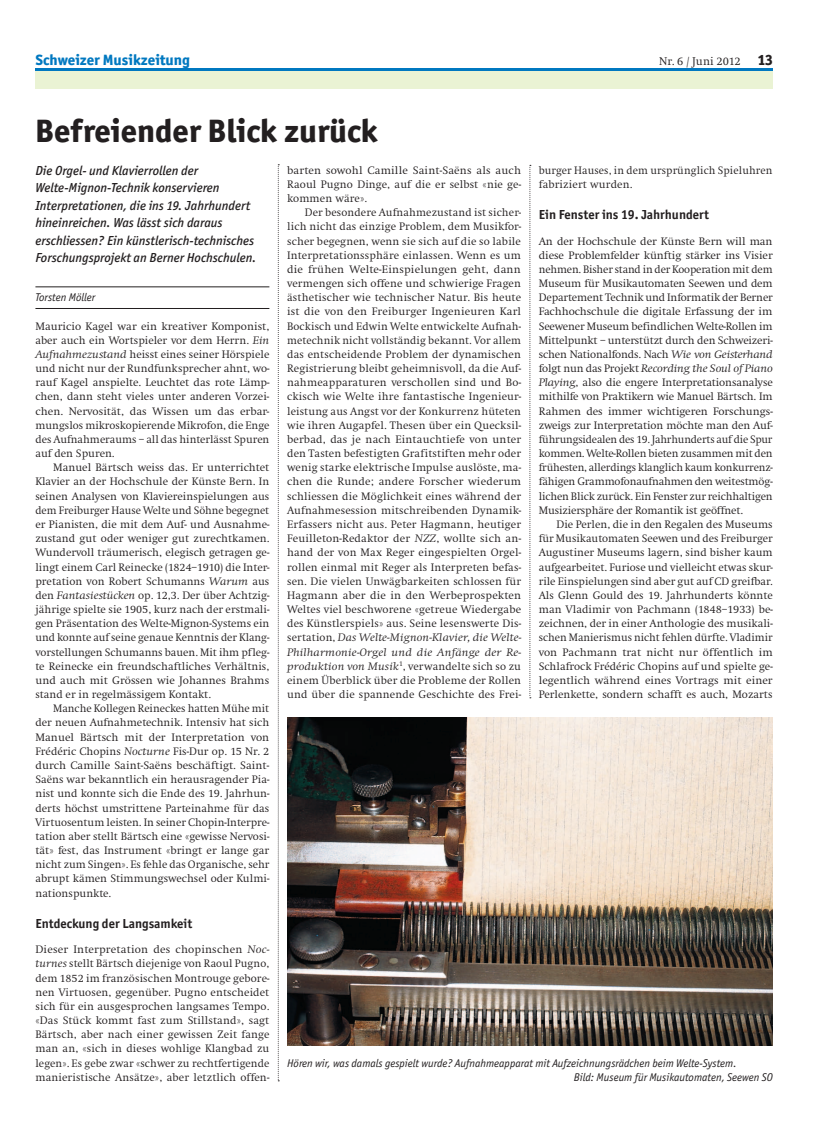
<style>
.page{position:relative;width:833px;height:1134px;background:#fff}
.page>*{position:absolute;margin:0;border:0;box-sizing:border-box;transform-origin:0 0}
.t1{font:800 32.5px "Officina San ITC";color:#231f20}
.t2{font:800 15px "Officina San ITC";color:#0078c0}
.t3{font:italic 500 13.12px/17.5px "Officina San ITC";color:#231f20}
.t4{font:700 13.12px "Officina San ITC";color:#231f20}
.t5{font:300 11.5px "Swift EF";color:#231f20}
.t6{font:300 11.25px/14.1px "Swift EF";color:#231f20;text-align:justify}
.t7{font:italic 11.25px/14.1px "Officina San ITC";color:#231f20}
.s1{font-family:"Officina San ITC";font-weight:800;font-size:15px}
.s2{font-style:italic}
</style>
<div class="page">
<svg style="left:35px;top:68px;width:737px;height:4px;fill:#0078c0"></svg>
<div style="left:35px;top:72px;width:737px;height:17px;background:#eaf3d4"></div>
<hr style="left:35px;top:287px;width:234px;height:1px;background:#231f20">
<hr style="left:35px;top:308px;width:234px;height:1px;background:#231f20">
<svg style="left:278px;top:164px;width:1px;height:917px"></svg>
<svg style="left:529px;top:165px;width:2px;height:533px"></svg>
<img style="left:287px;top:717px;width:485px;height:328px">
<h2 class="t2" style="left:35px;top:50px;width:156px">Schweizer Musikzeitung</h2>
<p class="t5" style="left:659px;top:55px;width:115px">Nr. 6 / Juni 2012 <span class="s1">13</span></p>
<h1 class="t1" style="left:35px;top:111px;width:344px">Befreiender Blick zurück</h1>
<p class="t3" style="left:35px;top:161px;width:222px">Die Orgel- und Klavierrollen der Welte-Mignon-Technik konservieren Interpretationen, die ins 19. Jahrhundert hineinreichen. Was lässt sich daraus erschliessen? Ein künstlerisch-technisches Forschungsprojekt an Berner Hochschulen.</p>
<p class="t7" style="left:35px;top:290px;width:61px">Torsten Möller</p>
<p class="t6" style="left:35px;top:319px;width:235px">Mauricio Kagel war ein kreativer Komponist, aber auch ein Wortspieler vor dem Herrn. <span class="s2">Ein Aufnahmezustand</span> heisst eines seiner Hörspiele und nicht nur der Rundfunksprecher ahnt, wo&shy;rauf Kagel anspielte. Leuchtet das rote Lämp&shy;chen, dann steht vieles unter anderen Vorzei&shy;chen. Nervosität, das Wissen um das erbar&shy;mungslos mikroskopierende Mikrofon, die Enge des Aufnahmeraums – all das hinterlässt Spuren auf den Spuren.</p>
<p class="t6" style="left:35px;top:461px;width:235px;text-indent:18px">Manuel Bärtsch weiss das. Er unterrichtet Klavier an der Hochschule der Künste Bern. In seinen Analysen von Klaviereinspielungen aus dem Freiburger Hause Welte und Söhne begegnet er Pianisten, die mit dem Auf- und Ausnahme&shy;zustand gut oder weniger gut zurechtkamen.<br>Wundervoll träumerisch, elegisch getragen ge&shy;lingt einem Carl Reinecke (1824–1910) die Inter&shy;pretation von Robert Schumanns <span class="s2">Warum</span> aus den <span class="s2">Fantasiestücken</span> op. 12,3. Der über Achtzig&shy;jährige spielte sie 1905, kurz nach der erstmali&shy;gen Präsentation des Welte-Mignon-Systems ein und konnte auf seine genaue Kenntnis der Klang&shy;vorstellungen Schumanns bauen. Mit ihm pfleg&shy;te Reinecke ein freundschaftliches Verhältnis, und auch mit Grössen wie Johannes Brahms stand er in regelmässigem Kontakt.</p>
<p class="t6" style="left:35px;top:702px;width:235px;text-indent:18px">Manche Kollegen Reineckes hatten Mühe mit der neuen Aufnahmetechnik. Intensiv hat sich Manuel Bärtsch mit der Interpretation von Frédéric Chopins <span class="s2">Nocturne</span> Fis-Dur op. 15 Nr. 2 durch Camille Saint-Saëns beschäftigt. Saint-Saëns war bekanntlich ein herausragender Pia&shy;nist und konnte sich die Ende des 19. Jahrhun&shy;derts höchst umstrittene Parteinahme für das Virtuosentum leisten. In seiner Chopin-Interpre&shy;tation aber stellt Bärtsch eine «gewisse Nervosi&shy;tät» fest, das Instrument «bringt er lange gar nicht zum Singen». Es fehle das Organische, sehr abrupt kämen Stimmungswechsel oder Kulmi&shy;nationspunkte.</p>
<p class="t4" style="left:35px;top:915px;width:158px">Entdeckung der Langsamkeit</p>
<p class="t6" style="left:35px;top:943px;width:235px">Dieser Interpretation des chopinschen <span class="s2">Noc&shy;turnes</span> stellt Bärtsch diejenige von Raoul Pugno, dem 1852 im französischen Montrouge gebore&shy;nen Virtuosen, gegenüber. Pugno entscheidet sich für ein ausgesprochen langsames Tempo. «Das Stück kommt fast zum Stillstand», sagt Bärtsch, aber nach einer gewissen Zeit fange man an, «sich in dieses wohlige Klangbad zu legen». Es gebe zwar «schwer zu rechtfertigende manieristische Ansätze», aber letztlich offen-</p>
<p class="t6" style="left:287px;top:163px;width:235px">barten sowohl Camille Saint-Saëns als auch Raoul Pugno Dinge, auf die er selbst «nie ge&shy;kommen wäre».</p>
<p class="t6" style="left:287px;top:206px;width:236px;text-indent:18px">Der besondere Aufnahmezustand ist sicher&shy;lich nicht das einzige Problem, dem Musikfor&shy;scher begegnen, wenn sie sich auf die so labile Interpretationssphäre einlassen. Wenn es um die frühen Welte-Einspielungen geht, dann vermengen sich offene und schwierige Fragen ästhetischer wie technischer Natur. Bis heute ist die von den Freiburger Ingenieuren Karl Bockisch und Edwin Welte entwickelte Aufnah&shy;metechnik nicht vollständig bekannt. Vor allem das entscheidende Problem der dynamischen Registrierung bleibt geheimnisvoll, da die Auf&shy;nahmeapparaturen verschollen sind und Bo&shy;ckisch wie Welte ihre fantastische Ingenieur&shy;leistung aus Angst vor der Konkurrenz hüteten wie ihren Augapfel. Thesen über ein Quecksil&shy;berbad, das je nach Eintauchtiefe von unter den Tasten befestigten Grafitstiften mehr oder wenig starke elektrische Impulse auslöste, ma&shy;chen die Runde; andere Forscher wiederum schliessen die Möglichkeit eines während der Aufnahmesession mitschreibenden Dynamik-Erfassers nicht aus. Peter Hagmann, heutiger Feuilleton-Redaktor der <span class="s2">NZZ</span>, wollte sich an&shy;hand der von Max Reger eingespielten Orgel&shy;rollen einmal mit Reger als Interpreten befas&shy;sen. Die vielen Unwägbarkeiten schlossen für Hagmann aber die in den Werbeprospekten Weltes viel beschworene «getreue Wiedergabe des Künstlerspiels» aus. Seine lesenswerte Dis&shy;sertation, <span class="s2">Das Welte-Mignon-Klavier, die Welte-Philharmonie-Orgel und die Anfänge der Re&shy;produktion von Musik</span><sup>1</sup>, verwandelte sich so zu einem Überblick über die Probleme der Rollen und über die spannende Geschichte des Frei-</p>
<p class="t6" style="left:539px;top:163px;width:235px">burger Hauses, in dem ursprünglich Spieluhren fabriziert wurden.</p>
<p class="t4" style="left:539px;top:207px;width:172px">Ein Fenster ins 19. Jahrhundert</p>
<p class="t6" style="left:539px;top:234px;width:236px">An der Hochschule der Künste Bern will man diese Problemfelder künftig stärker ins Visier nehmen. Bisher stand in der Kooperation mit dem Museum für Musikautomaten Seewen und dem Departement Technik und Informatik der Berner Fachhochschule die digitale Erfassung der im Seewener Museum befindlichen Welte-Rollen im Mittelpunkt – unterstützt durch den Schweizeri&shy;schen Nationalfonds. Nach <span class="s2">Wie von Geisterhand </span>folgt nun das Projekt <span class="s2">Recording the Soul of Piano Playing</span>, also die engere Interpretationsanalyse mithilfe von Praktikern wie Manuel Bärtsch. Im Rahmen des immer wichtigeren Forschungs&shy;zweigs zur Interpretation möchte man den Auf&shy;führungsidealen des 19. Jahrhunderts auf die Spur kommen. Welte-Rollen bieten zusammen mit den frühesten, allerdings klanglich kaum konkurrenz&shy;fähigen Grammofonaufnahmen den weitestmög&shy;lichen Blick zurück. Ein Fenster zur reichhaltigen Musiziersphäre der Romantik ist geöffnet.</p>
<p class="t6" style="left:539px;top:517px;width:235px;text-indent:18px">Die Perlen, die in den Regalen des Museums für Musikautomaten Seewen und des Freiburger Augustiner Museums lagern, sind bisher kaum aufgearbeitet. Furiose und vielleicht etwas skur&shy;rile Einspielungen sind aber gut auf CD greifbar.<br>Als Glenn Gould des 19. Jahrhunderts könnte man Vladimir von Pachmann (1848–1933) be&shy;zeichnen, der in einer Anthologie des musikali&shy;schen Manierismus nicht fehlen dürfte. Vladimir von Pachmann trat nicht nur öffentlich im Schlafrock Frédéric Chopins auf und spielte ge&shy;legentlich während eines Vortrags mit einer Perlenkette, sondern schafft es auch, Mozarts</p>
<p class="t7" style="left:574px;top:1056px;width:200px;text-indent:-287px">Hören wir, was damals gespielt wurde? Aufnahmeapparat mit Aufzeichnungsrädchen beim Welte-System.<br>Bild: Museum für Musikautomaten, Seewen SO</p>
</div>
